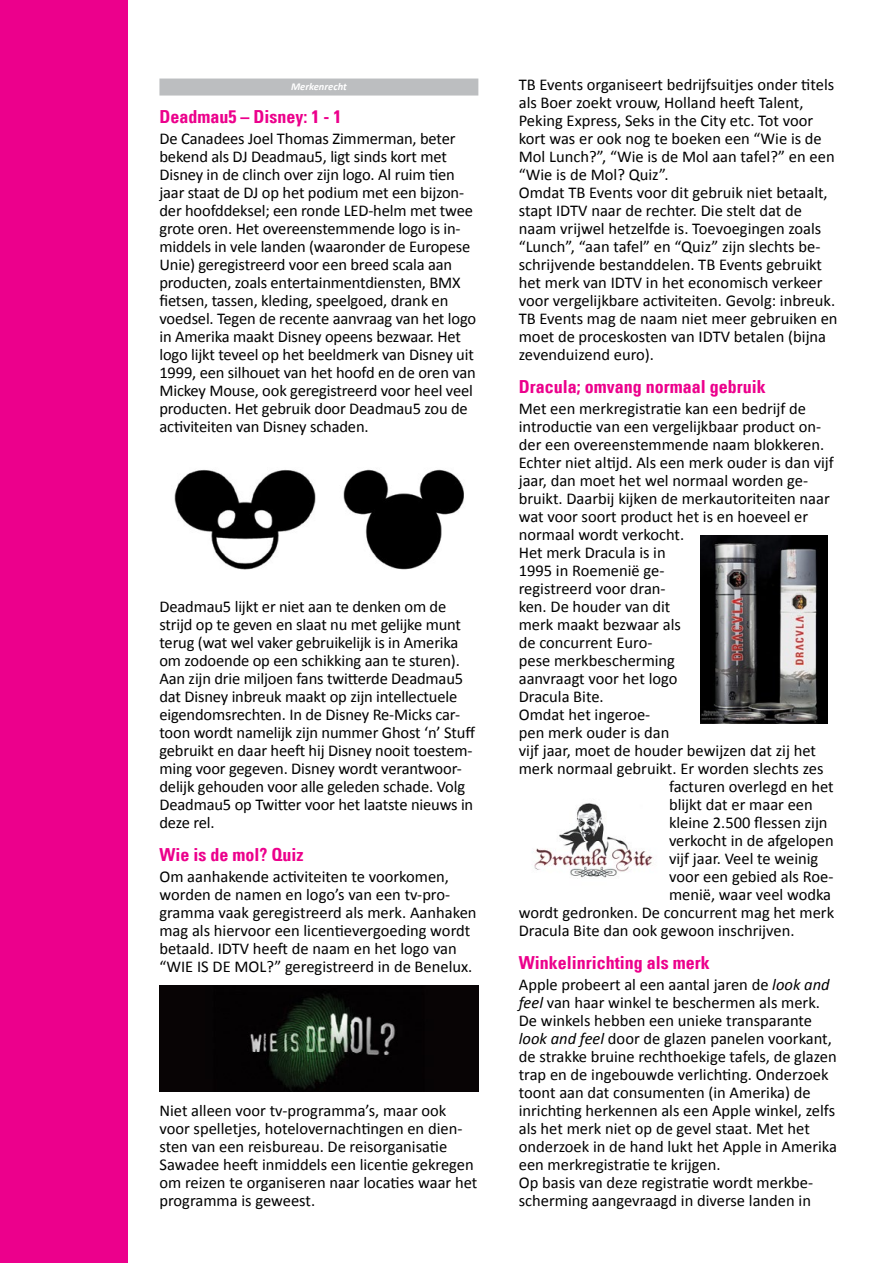
<style>
.page{position:relative;width:893px;height:1263px;background:#fff}
.page>*{position:absolute;margin:0;border:0;box-sizing:border-box;transform-origin:0 0}
.t1{font:700 condensed 18px "Univers LT";color:#ec008c}
.t2{font:16.5px/18px "Calibri";color:#000}
.t3{font:italic 700 10.5px "Calibri";color:#fff}
.s1{font-style:italic}
</style>
<div class="page">
<div style="left:0;top:0;width:128px;height:1263px;background:#ec008c"></div>
<div style="left:159px;top:79px;width:319px;height:17px;background:#bcbec0"></div>
<img style="left:174px;top:469px;width:290px;height:101px">
<img style="left:700px;top:536px;width:127px;height:187px">
<img style="left:159px;top:985px;width:319px;height:106px">
<img style="left:534px;top:803px;width:119px;height:75px">
<p class="t3" style="left:291px;top:80px;width:57px">Merkenrecht</p>
<p class="t1" style="left:159px;top:106px;width:183px">Deadmau5 – Disney: 1 - 1</p>
<p class="t2" style="left:159px;top:130px;width:318px">De Canadees Joel Thomas Zimmerman, beter bekend als DJ Deadmau5, ligt sinds kort met Disney in de clinch over zijn logo. Al ruim tien jaar staat de DJ op het podium met een bijzon&shy;der hoofddeksel; een ronde LED-helm met twee grote oren. Het overeenstemmende logo is in&shy;middels in vele landen (waaronder de Europese Unie) geregistreerd voor een breed scala aan producten, zoals entertainmentdiensten, BMX fietsen, tassen, kleding, speelgoed, drank en voedsel. Tegen de recente aanvraag van het logo in Amerika maakt Disney opeens bezwaar. Het logo lijkt teveel op het beeldmerk van Disney uit 1999, een silhouet van het hoofd en de oren van Mickey Mouse, ook geregistreerd voor heel veel producten. Het gebruik door Deadmau5 zou de activiteiten van Disney schaden.</p>
<p class="t2" style="left:159px;top:598px;width:317px">Deadmau5 lijkt er niet aan te denken om de strijd op te geven en slaat nu met gelijke munt terug (wat wel vaker gebruikelijk is in Amerika om zodoende op een schikking aan te sturen).<br>Aan zijn drie miljoen fans twitterde Deadmau5 dat Disney inbreuk maakt op zijn intellectuele eigendomsrechten. In de Disney Re-Micks car&shy;toon wordt namelijk zijn nummer Ghost ‘n’ Stuff gebruikt en daar heeft hij Disney nooit toestem&shy;ming voor gegeven. Disney wordt verantwoor&shy;delijk gehouden voor alle geleden schade. Volg Deadmau5 op Twitter voor het laatste nieuws in deze rel.</p>
<p class="t1" style="left:159px;top:844px;width:145px">Wie is de mol? Quiz</p>
<p class="t2" style="left:159px;top:868px;width:319px">Om aanhakende activiteiten te voorkomen, worden de namen en logo’s van een tv-pro&shy;gramma vaak geregistreerd als merk. Aanhaken mag als hiervoor een licentievergoeding wordt betaald. IDTV heeft de naam en het logo van “WIE IS DE MOL?” geregistreerd in de Benelux.</p>
<p class="t2" style="left:159px;top:1102px;width:319px">Niet alleen voor tv-programma’s, maar ook voor spelletjes, hotelovernachtingen en dien&shy;sten van een reisbureau. De reisorganisatie Sawadee heeft inmiddels een licentie gekregen om reizen te organiseren naar locaties waar het programma is geweest.</p>
<p class="t2" style="left:519px;top:76px;width:320px">TB Events organiseert bedrijfsuitjes onder titels als Boer zoekt vrouw, Holland heeft Talent, Peking Express, Seks in the City etc. Tot voor kort was er ook nog te boeken een “Wie is de Mol Lunch?”, “Wie is de Mol aan tafel?” en een “Wie is de Mol? Quiz”.<br>Omdat TB Events voor dit gebruik niet betaalt, stapt IDTV naar de rechter. Die stelt dat de naam vrijwel hetzelfde is. Toevoegingen zoals “Lunch”, “aan tafel” en “Quiz” zijn slechts be&shy;schrijvende bestanddelen. TB Events gebruikt het merk van IDTV in het economisch verkeer voor vergelijkbare activiteiten. Gevolg: inbreuk.<br>TB Events mag de naam niet meer gebruiken en moet de proceskosten van IDTV betalen (bijna zevenduizend euro).</p>
<p class="t1" style="left:519px;top:376px;width:248px">Dracula; omvang normaal gebruik</p>
<p class="t2" style="left:519px;top:400px;width:289px">Met een merkregistratie kan een bedrijf de</p>
<p class="t2" style="left:519px;top:418px;width:304px">introductie van een vergelijkbaar product on-</p>
<p class="t2" style="left:519px;top:436px;width:307px">der een overeenstemmende naam blokkeren.</p>
<p class="t2" style="left:519px;top:454px;width:317px">Echter niet altijd. Als een merk ouder is dan vijf</p>
<p class="t2" style="left:519px;top:472px;width:291px">jaar, dan moet het wel normaal worden ge-</p>
<p class="t2" style="left:519px;top:490px;width:313px">bruikt. Daarbij kijken de merkautoriteiten naar</p>
<p class="t2" style="left:519px;top:508px;width:291px">wat voor soort product het is en hoeveel er</p>
<p class="t2" style="left:519px;top:526px;width:167px">normaal wordt verkocht.</p>
<p class="t2" style="left:519px;top:544px;width:148px">Het merk Dracula is in</p>
<p class="t2" style="left:519px;top:562px;width:147px">1995 in Roemenië ge-</p>
<p class="t2" style="left:519px;top:580px;width:148px">registreerd voor dran-</p>
<p class="t2" style="left:519px;top:598px;width:153px">ken. De houder van dit</p>
<p class="t2" style="left:519px;top:616px;width:164px">merk maakt bezwaar als</p>
<p class="t2" style="left:519px;top:634px;width:135px">de concurrent Euro-</p>
<p class="t2" style="left:519px;top:652px;width:158px">pese merkbescherming</p>
<p class="t2" style="left:519px;top:670px;width:160px">aanvraagt voor het logo</p>
<p class="t2" style="left:519px;top:688px;width:87px">Dracula Bite.</p>
<p class="t2" style="left:519px;top:706px;width:133px">Omdat het ingeroe-</p>
<p class="t2" style="left:519px;top:724px;width:152px">pen merk ouder is dan</p>
<p class="t2" style="left:519px;top:742px;width:299px">vijf jaar, moet de houder bewijzen dat zij het</p>
<p class="t2" style="left:519px;top:760px;width:306px">merk normaal gebruikt. Er worden slechts zes</p>
<p class="t2" style="left:669px;top:778px;width:166px">facturen overlegd en het</p>
<p class="t2" style="left:669px;top:796px;width:145px">blijkt dat er maar een</p>
<p class="t2" style="left:669px;top:814px;width:160px">kleine 2.500 flessen zijn</p>
<p class="t2" style="left:669px;top:832px;width:166px">verkocht in de afgelopen</p>
<p class="t2" style="left:669px;top:850px;width:151px">vijf jaar. Veel te weinig</p>
<p class="t2" style="left:669px;top:868px;width:166px">voor een gebied als Roe-</p>
<p class="t2" style="left:669px;top:886px;width:164px">menië, waar veel wodka</p>
<p class="t2" style="left:519px;top:904px;width:317px">wordt gedronken. De concurrent mag het merk</p>
<p class="t2" style="left:519px;top:922px;width:277px">Dracula Bite dan ook gewoon inschrijven.</p>
<p class="t1" style="left:519px;top:952px;width:192px">Winkelinrichting als merk</p>
<p class="t2" style="left:519px;top:976px;width:320px">Apple probeert al een aantal jaren de <span class="s1">look and feel</span> van haar winkel te beschermen als merk.<br>De winkels hebben een unieke transparante <span class="s1">look and feel</span> door de glazen panelen voorkant, de strakke bruine rechthoekige tafels, de glazen trap en de ingebouwde verlichting. Onderzoek toont aan dat consumenten (in Amerika) de inrichting herkennen als een Apple winkel, zelfs als het merk niet op de gevel staat. Met het onderzoek in de hand lukt het Apple in Amerika een merkregistratie te krijgen.<br>Op basis van deze registratie wordt merkbe&shy;scherming aangevraagd in diverse landen in</p>
</div>
